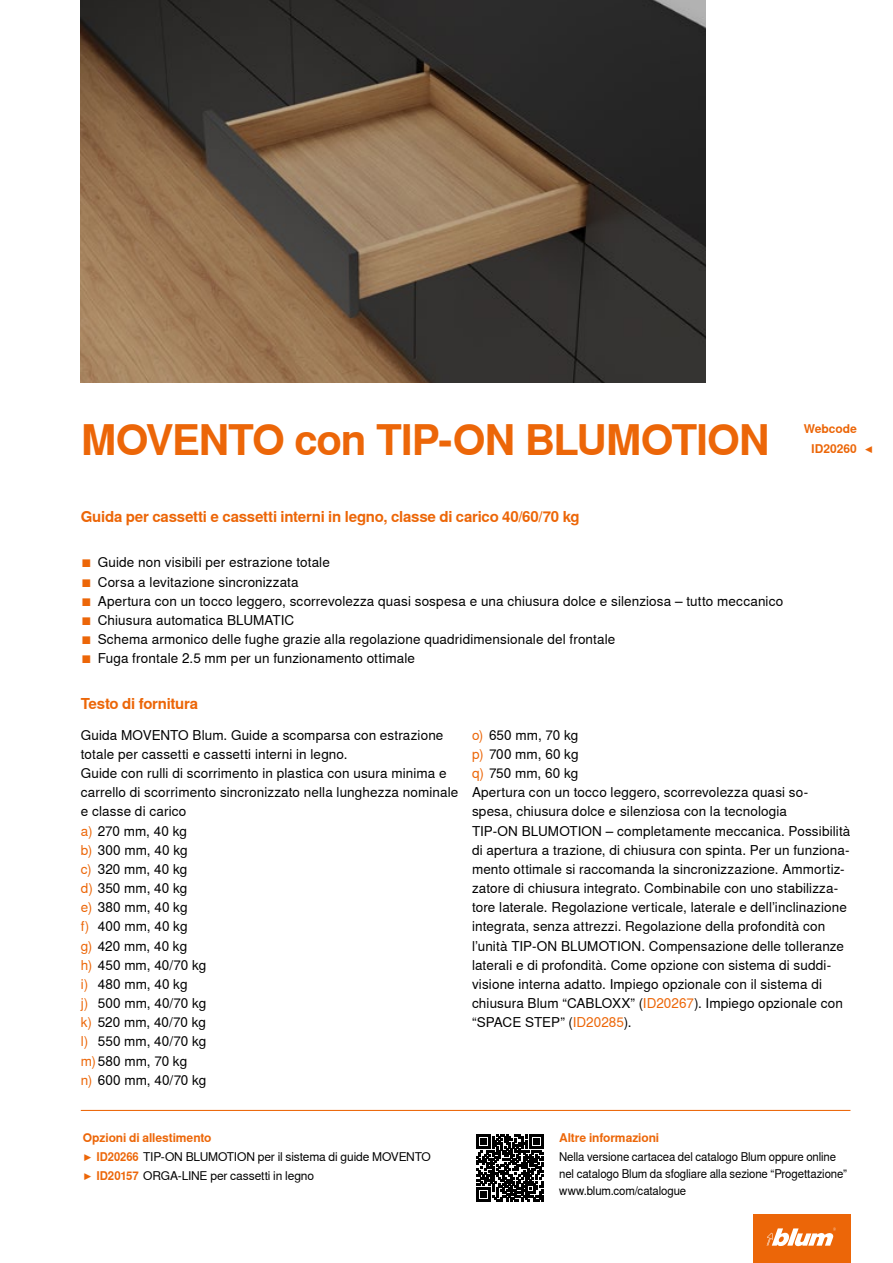
<style>
.page{position:relative;width:893px;height:1263px;background:#fff}
.page>*{position:absolute;margin:0;border:0;box-sizing:border-box;transform-origin:0 0}
.CB_AF_Ueber_Tit2{font:700 42px "Nimbus Sans Global";letter-spacing:-.03em;color:#ec6608}
.CB_AF_Ueber_Ber1o_li{font:700 15px "Nimbus Sans Global";letter-spacing:-.015em;color:#ec6608}
.CB_AF_FliesIMG_li{font:13.5px/19.2px "Nimbus Sans Global";letter-spacing:.01em;color:#000}
.CB_AF_Bes_IMG9{font:13.5px "Nimbus Sans Global";letter-spacing:.01em;color:#000}
.CB_AF_Fliess_li{font:12px/17px "Nimbus Sans Global";letter-spacing:-.01em;color:#000;scale:.95 1}
.CB_AF_Ueber_Ber2o_li{font:12px "Nimbus Sans Global";letter-spacing:-.01em;color:#000}
.CB_AF_Ueber_Ber2o_li-2{font:700 12px "Nimbus Sans Global";letter-spacing:-.01em;color:#ec6608}
.CB_AF_Ueber_Ber2o_re{font:700 12px "Nimbus Sans Global";letter-spacing:-.005em;color:#ec6608}
.s1{color:#ec6608}
.s2{font-weight:700;color:#ec6608}
</style>
<div class="page">
<img style="left:81px;top:0;width:625px;height:383px">
<div style="left:753px;top:1214px;width:97px;height:49px;background:#ec6608"></div>
<svg style="left:767px;top:1227px;width:69px;height:19px"></svg>
<hr style="left:81px;top:1110px;width:769px;height:1px;background:#ec6608">
<svg style="left:476px;top:1134px;width:67px;height:67px"></svg>
<p class="CB_AF_Ueber_Tit2" style="left:81px;top:416px;width:691px">MOVENTO con TIP-ON BLUMOTION</p>
<p class="CB_AF_Ueber_Ber2o_re" style="left:804px;top:422px;width:55px">Webcode</p>
<p class="CB_AF_Ueber_Ber2o_re" style="left:811px;top:441px;width:47px">ID20260</p>
<p class="CB_AF_Ueber_Ber2o_re" style="left:865px;top:441px;width:11px">◀</p>
<p class="CB_AF_Ueber_Ber1o_li" style="left:81px;top:508px;width:500px">Guida per cassetti e cassetti interni in legno, classe di carico 40/60/70 kg</p>
<p class="CB_AF_Bes_IMG9" style="left:81px;top:555px;width:251px"><span class="s1">■</span> Guide non visibili per estrazione totale</p>
<p class="CB_AF_Bes_IMG9" style="left:81px;top:574px;width:219px"><span class="s1">■</span> Corsa a levitazione sincronizzata</p>
<p class="CB_AF_Bes_IMG9" style="left:81px;top:593px;width:704px"><span class="s1">■</span> Apertura con un tocco leggero, scorrevolezza quasi sospesa e una chiusura dolce e silenziosa – tutto meccanico</p>
<p class="CB_AF_Bes_IMG9" style="left:81px;top:612px;width:215px"><span class="s1">■</span> Chiusura automatica BLUMATIC</p>
<p class="CB_AF_Bes_IMG9" style="left:81px;top:631px;width:536px"><span class="s1">■</span> Schema armonico delle fughe grazie alla regolazione quadridimensionale del frontale</p>
<p class="CB_AF_Bes_IMG9" style="left:81px;top:651px;width:336px"><span class="s1">■</span> Fuga frontale 2.5 mm per un funzionamento ottimale</p>
<p class="CB_AF_Ueber_Ber1o_li" style="left:81px;top:695px;width:119px">Testo di fornitura</p>
<p class="CB_AF_FliesIMG_li" style="left:81px;top:725px;width:364px">Guida MOVENTO Blum. Guide a scomparsa con estrazione totale per cassetti e cassetti interni in legno.</p>
<p class="CB_AF_FliesIMG_li" style="left:81px;top:764px;width:379px">Guide con rulli di scorrimento in plastica con usura minima e carrello di scorrimento sincronizzato nella lunghezza nominale e classe di carico</p>
<p class="CB_AF_FliesIMG_li" style="left:81px;top:821px;width:108px"><span class="s1">a)</span> 270 mm, 40 kg</p>
<p class="CB_AF_FliesIMG_li" style="left:81px;top:840px;width:108px"><span class="s1">b)</span> 300 mm, 40 kg</p>
<p class="CB_AF_FliesIMG_li" style="left:81px;top:859px;width:108px"><span class="s1">c)</span> 320 mm, 40 kg</p>
<p class="CB_AF_FliesIMG_li" style="left:81px;top:879px;width:108px"><span class="s1">d)</span> 350 mm, 40 kg</p>
<p class="CB_AF_FliesIMG_li" style="left:81px;top:898px;width:108px"><span class="s1">e)</span> 380 mm, 40 kg</p>
<p class="CB_AF_FliesIMG_li" style="left:81px;top:917px;width:108px"><span class="s1">f)</span> 400 mm, 40 kg</p>
<p class="CB_AF_FliesIMG_li" style="left:81px;top:936px;width:108px"><span class="s1">g)</span> 420 mm, 40 kg</p>
<p class="CB_AF_FliesIMG_li" style="left:81px;top:955px;width:127px"><span class="s1">h)</span> 450 mm, 40/70 kg</p>
<p class="CB_AF_FliesIMG_li" style="left:81px;top:975px;width:108px"><span class="s1">i)</span> 480 mm, 40 kg</p>
<p class="CB_AF_FliesIMG_li" style="left:81px;top:994px;width:127px"><span class="s1">j)</span> 500 mm, 40/70 kg</p>
<p class="CB_AF_FliesIMG_li" style="left:81px;top:1013px;width:127px"><span class="s1">k)</span> 520 mm, 40/70 kg</p>
<p class="CB_AF_FliesIMG_li" style="left:81px;top:1032px;width:127px"><span class="s1">l)</span> 550 mm, 40/70 kg</p>
<p class="CB_AF_FliesIMG_li" style="left:81px;top:1051px;width:108px"><span class="s1">m)</span>580 mm, 70 kg</p>
<p class="CB_AF_FliesIMG_li" style="left:81px;top:1070px;width:127px"><span class="s1">n)</span> 600 mm, 40/70 kg</p>
<p class="CB_AF_FliesIMG_li" style="left:472px;top:725px;width:108px"><span class="s1">o)</span> 650 mm, 70 kg</p>
<p class="CB_AF_FliesIMG_li" style="left:472px;top:744px;width:108px"><span class="s1">p)</span> 700 mm, 60 kg</p>
<p class="CB_AF_FliesIMG_li" style="left:472px;top:764px;width:108px"><span class="s1">q)</span> 750 mm, 60 kg</p>
<p class="CB_AF_FliesIMG_li" style="left:472px;top:783px;width:380px">Apertura con un tocco leggero, scorrevolezza quasi so&shy;spesa, chiusura dolce e silenziosa con la tecnologia<br>TIP-ON BLUMOTION – completamente meccanica. Possibilità di apertura a trazione, di chiusura con spinta. Per un funziona&shy;mento ottimale si raccomanda la sincronizzazione. Ammortiz&shy;zatore di chiusura integrato. Combinabile con uno stabilizza&shy;tore laterale. Regolazione verticale, laterale e dell’inclinazione integrata, senza attrezzi. Regolazione della profondità con l’unità TIP-ON BLUMOTION. Compensazione delle tolleranze laterali e di profondità. Come opzione con sistema di suddi&shy;visione interna adatto. Impiego opzionale con il sistema di chiusura Blum “CABLOXX” (<span class="s1">ID20267</span>). Impiego opzionale con “SPACE STEP” (<span class="s1">ID20285</span>).</p>
<p class="CB_AF_Ueber_Ber2o_li-2" style="left:83px;top:1130px;width:130px">Opzioni di allestimento</p>
<p class="CB_AF_Ueber_Ber2o_li" style="left:83px;top:1149px;width:349px"><span class="s1">▶</span> <span class="s2">ID20266</span> TIP-ON BLUMOTION per il sistema di guide MOVENTO</p>
<p class="CB_AF_Ueber_Ber2o_li" style="left:83px;top:1169px;width:233px"><span class="s1">▶</span> <span class="s2">ID20157</span> ORGA-LINE per cassetti in legno</p>
<p class="CB_AF_Ueber_Ber2o_li-2" style="left:559px;top:1130px;width:102px">Altre informazioni</p>
<p class="CB_AF_Fliess_li" style="left:559px;top:1148px;width:304px">Nella versione cartacea del catalogo Blum oppure online nel catalogo Blum da sfogliare alla sezione “Progettazione”</p>
<p class="CB_AF_Fliess_li" style="left:559px;top:1182px;width:135px">www.blum.com/catalogue</p>
</div>
